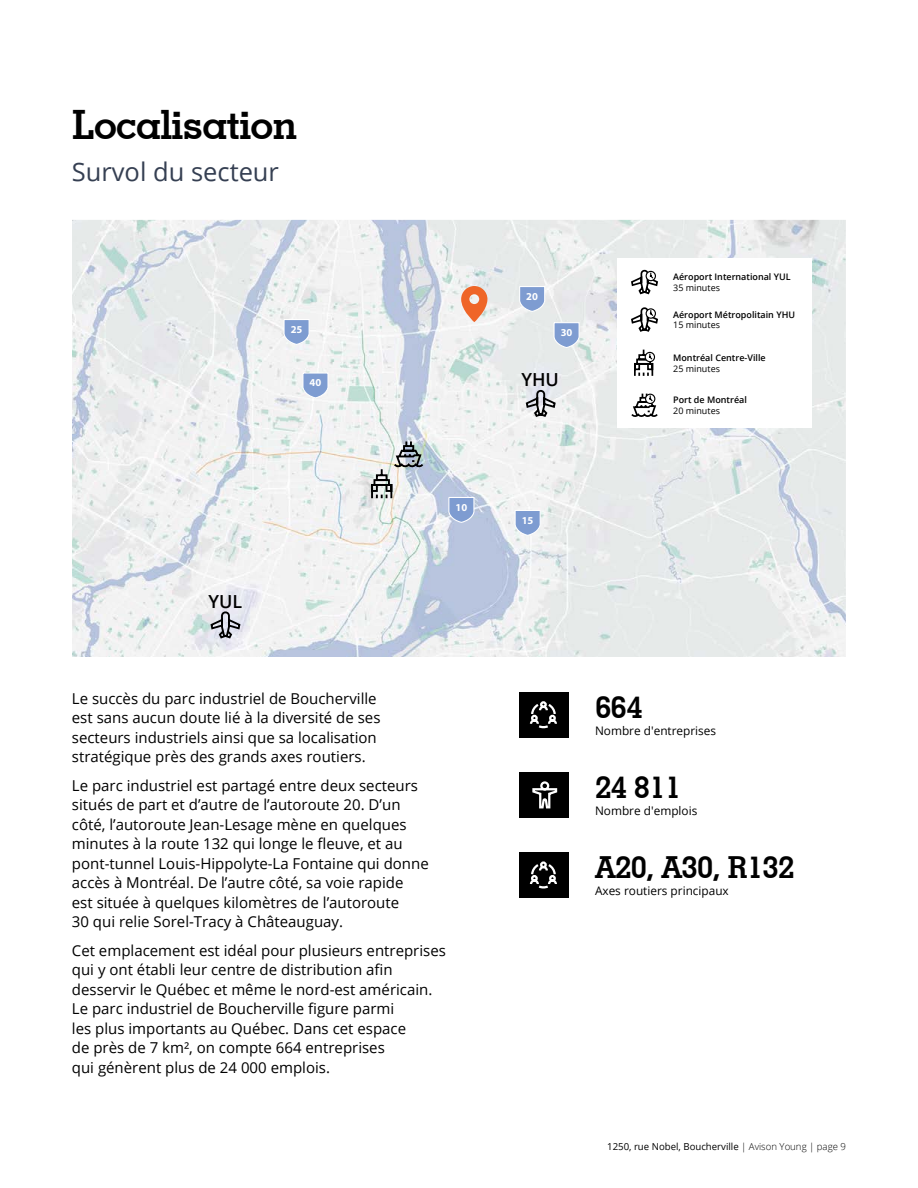
<style>
.page{position:relative;width:918px;height:1188px;background:#fff}
.page>*{position:absolute;margin:0;border:0;box-sizing:border-box;transform-origin:0 0}
.t1{font:700 40.5px "Geometric Slab 703 BT";letter-spacing:-.02em;color:#000}
.t2{font:700 30.3px "Geometric Slab 703 BT";letter-spacing:-.02em;color:#000}
.t3{font:25.5px "Open Sans";color:#353f52}
.t4{font:600 18px "Open Sans";color:#000}
.t5{font:15px/19.5px "Open Sans";color:#000}
.t6{font:11.85px "Open Sans";color:#000}
.t7{font:700 10.65px "Myriad Pro";color:#fff}
.t8{font:9.6px "Open Sans";color:#000}
.t9{font:600 9px "Open Sans";color:#000}
.t10{font:9px "Open Sans";color:#000}
.s1{font-weight:300}
</style>
<div class="page">
<img style="left:72px;top:220px;width:774px;height:437px">
<svg style="left:461px;top:286px;width:26px;height:36px"></svg>
<div style="left:519px;top:772px;width:49px;height:46px;background:#000"></div>
<svg style="left:532px;top:781px;width:26px;height:28px"></svg>
<div style="left:519px;top:692px;width:49px;height:46px;background:#000"></div>
<svg style="left:529px;top:701px;width:28px;height:27px"></svg>
<div style="left:519px;top:852px;width:49px;height:46px;background:#000"></div>
<svg style="left:529px;top:861px;width:28px;height:27px"></svg>
<svg style="left:370px;top:440px;width:55px;height:60px"></svg>
<svg style="left:209px;top:609px;width:33px;height:31px"></svg>
<div style="left:617px;top:259px;width:195px;height:169px;background:#fff"></div>
<svg style="left:631px;top:269px;width:27px;height:26px"></svg>
<svg style="left:631px;top:307px;width:27px;height:25px"></svg>
<div style="left:645px;top:352px;width:10px;height:10px;border:1px solid #000;border-radius:50%"></div>
<svg style="left:634px;top:349px;width:20px;height:27px"></svg>
<svg style="left:631px;top:393px;width:27px;height:24px"></svg>
<svg style="left:553px;top:322px;width:27px;height:27px"></svg>
<svg style="left:448px;top:496px;width:27px;height:27px"></svg>
<svg style="left:283px;top:318px;width:27px;height:28px"></svg>
<svg style="left:519px;top:285px;width:27px;height:28px"></svg>
<svg style="left:302px;top:372px;width:27px;height:27px"></svg>
<svg style="left:514px;top:509px;width:27px;height:27px"></svg>
<svg style="left:525px;top:388px;width:32px;height:30px"></svg>
<h1 class="t1" style="left:72px;top:100px;width:226px">Localisation</h1>
<h3 class="t3" style="left:72px;top:154px;width:209px">Survol du secteur</h3>
<p class="t7" style="left:291px;top:322px;width:13px">25</p>
<p class="t7" style="left:310px;top:376px;width:13px">40</p>
<p class="t7" style="left:456px;top:500px;width:13px">10</p>
<p class="t4" style="left:209px;top:589px;width:35px">YUL</p>
<p class="t5" style="left:72px;top:688px;width:310px">Le succès du parc industriel de Boucherville est sans aucun doute lié à la diversité de ses secteurs industriels ainsi que sa localisation stratégique près des grands axes routiers.</p>
<p class="t5" style="left:72px;top:775px;width:358px">Le parc industriel est partagé entre deux secteurs situés de part et d’autre de l’autoroute 20. D’un côté, l’autoroute Jean-Lesage mène en quelques minutes à la route 132 qui longe le fleuve, et au pont-tunnel Louis-Hippolyte-La Fontaine qui donne accès à Montréal. De l’autre côté, sa voie rapide<br>est située à quelques kilomètres de l’autoroute<br>30 qui relie Sorel-Tracy à Châteauguay.</p>
<p class="t5" style="left:72px;top:940px;width:376px">Cet emplacement est idéal pour plusieurs entreprises qui y ont établi leur centre de distribution afin desservir le Québec et même le nord-est américain.<br>Le parc industriel de Boucherville figure parmi<br>les plus importants au Québec. Dans cet espace<br>de près de 7 km², on compte 664 entreprises<br>qui génèrent plus de 24 000 emplois.</p>
<p class="t7" style="left:526px;top:289px;width:13px">20</p>
<p class="t7" style="left:561px;top:325px;width:13px">30</p>
<p class="t4" style="left:521px;top:367px;width:39px">YHU</p>
<p class="t7" style="left:522px;top:513px;width:13px">15</p>
<p class="t9" style="left:673px;top:271px;width:119px">Aéroport International YUL</p>
<p class="t10" style="left:673px;top:282px;width:48px">35 minutes</p>
<p class="t9" style="left:673px;top:308px;width:123px">Aéroport Métropolitain YHU</p>
<p class="t10" style="left:673px;top:319px;width:48px">15 minutes</p>
<p class="t9" style="left:673px;top:351px;width:94px">Montréal Centre-Ville</p>
<p class="t10" style="left:673px;top:362px;width:48px">25 minutes</p>
<p class="t9" style="left:673px;top:394px;width:75px">Port de Montréal</p>
<p class="t10" style="left:673px;top:405px;width:48px">20 minutes</p>
<h2 class="t2" style="left:595px;top:689px;width:49px">664</h2>
<p class="t6" style="left:595px;top:722px;width:123px">Nombre d'entreprises</p>
<h2 class="t2" style="left:595px;top:769px;width:88px">24 811</h2>
<p class="t6" style="left:595px;top:802px;width:104px">Nombre d'emplois</p>
<h2 class="t2" style="left:595px;top:849px;width:201px">A20, A30, R132</h2>
<p class="t6" style="left:595px;top:882px;width:135px">Axes routiers principaux</p>
<p class="t8" style="left:607px;top:1140px;width:240px">1250, rue Nobel, Boucherville <span class="s1">| Avison Young | page 9</span></p>
</div>
